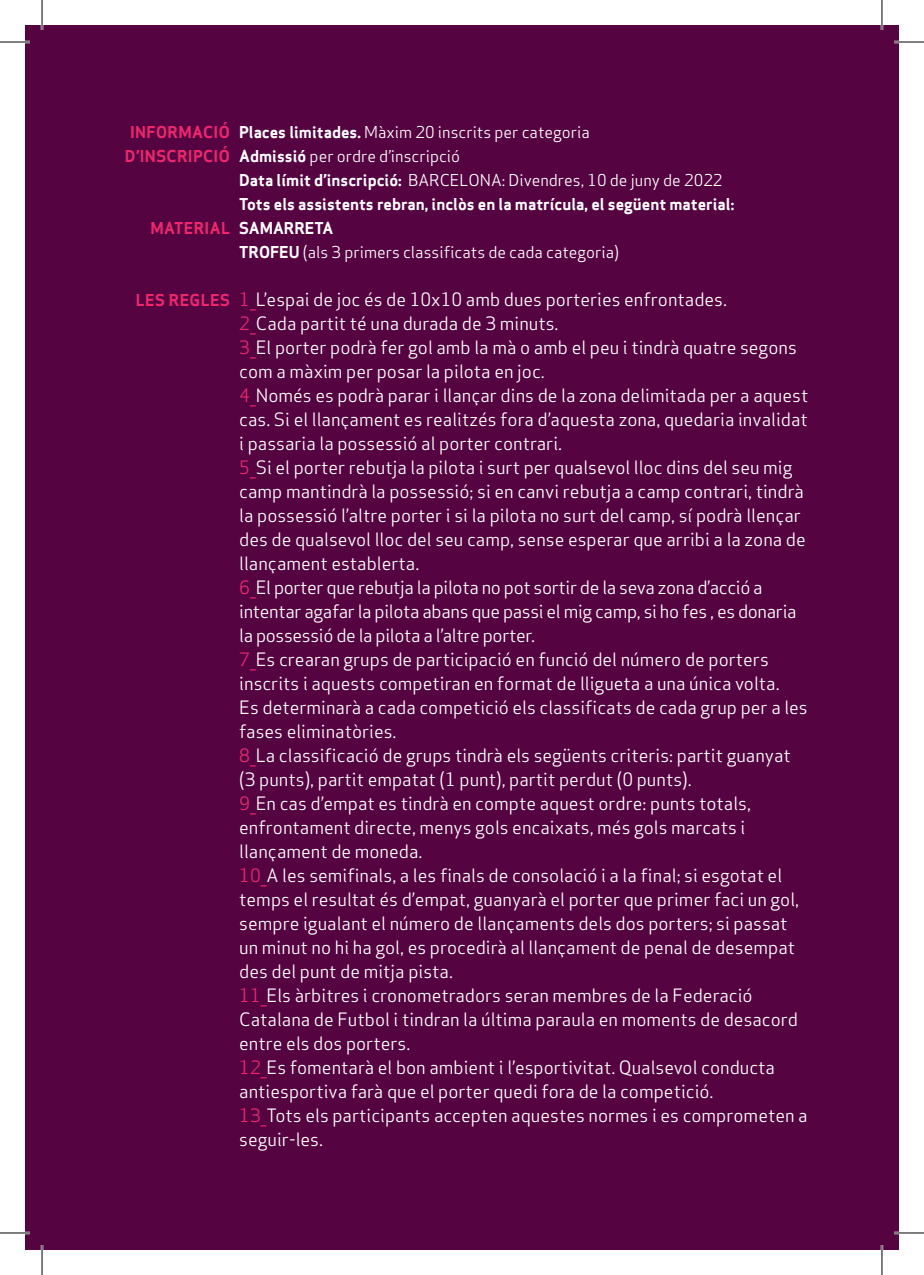
<style>
.page{position:relative;width:924px;height:1275px;background:#fff}
.page>*{position:absolute;margin:0;border:0;box-sizing:border-box;transform-origin:0 0}
.t1{font:18px/24px "Apex Sans Book T";color:#fff}
.t2{font:18px/24px "Apex Sans Book T";letter-spacing:-.02em;color:#fff}
.t3{font:16px "Apex Sans Book T";color:#fff}
.t4{font:16px/24px "Apex Sans Bold T";color:#fff}
.t5{font:16px/24px "Apex Sans Bold T";letter-spacing:.025em;color:#ee276d;text-align:center}
.s1{font-family:"Apex Sans Bold T"}
.s2{color:#ee276d}
</style>
<div class="page">
<div style="left:25px;top:25px;width:873px;height:1225px;background:#550341"></div>
<hr style="left:0;top:41px;width:30px;height:2px;background:#fff">
<hr style="left:893px;top:41px;width:30px;height:2px;background:#fff">
<hr style="left:0;top:1231px;width:30px;height:3px;background:#fff">
<hr style="left:893px;top:1231px;width:30px;height:3px;background:#fff">
<hr style="left:41px;top:0;width:2px;height:30px;background:#fff">
<hr style="left:41px;top:1245px;width:2px;height:30px;background:#fff">
<hr style="left:880px;top:0;width:2px;height:30px;background:#fff">
<hr style="left:880px;top:1245px;width:2px;height:30px;background:#fff">
<hr style="left:0;top:42px;width:30px;height:1px;background:#000">
<hr style="left:893px;top:42px;width:30px;height:1px;background:#000">
<hr style="left:0;top:1232px;width:30px;height:1px;background:#000">
<hr style="left:893px;top:1232px;width:30px;height:1px;background:#000">
<hr style="left:42px;top:0;width:1px;height:30px;background:#000">
<hr style="left:42px;top:1245px;width:1px;height:30px;background:#000">
<hr style="left:881px;top:0;width:1px;height:30px;background:#000">
<hr style="left:881px;top:1245px;width:1px;height:30px;background:#000">
<p class="t5" style="left:125px;top:120px;width:107px">INFORMACIÓ<br>D’INSCRIPCIÓ</p>
<p class="t5" style="left:150px;top:216px;width:81px">MATERIAL</p>
<p class="t5" style="left:136px;top:288px;width:95px">LES REGLES</p>
<p class="t3" style="left:239px;top:122px;width:352px"><span class="s1">Places limitades.</span> Màxim 20 inscrits per categoria</p>
<p class="t3" style="left:239px;top:146px;width:222px"><span class="s1">Admissió</span> per ordre d’inscripció</p>
<p class="t3" style="left:239px;top:170px;width:484px"><span class="s1">Data límit d’inscripció:</span> BARCELONA: Divendres, 10 de juny de 2022</p>
<p class="t4" style="left:239px;top:192px;width:496px">Tots els assistents rebran, inclòs en la matrícula, el següent material:<br>SAMARRETA</p>
<p class="t3" style="left:239px;top:242px;width:381px"><span class="s1">TROFEU</span> (als 3 primers classificats de cada categoria)</p>
<p class="t1" style="left:239px;top:287px;width:489px"><span class="s2">1_</span>L’espai de joc és de 10x10 amb dues porteries enfrontades.</p>
<p class="t1" style="left:239px;top:311px;width:321px"><span class="s2">2_</span>Cada partit té una durada de 3 minuts.</p>
<p class="t1" style="left:239px;top:335px;width:559px"><span class="s2">3_</span>El porter podrà fer gol amb la mà o amb el peu i tindrà quatre segons com a màxim per posar la pilota en joc.</p>
<p class="t1" style="left:239px;top:383px;width:570px;text-align:justify"><span class="s2">4_</span>Només es podrà parar i llançar dins de la zona delimitada per a aquest cas. Si el llançament es realitzés fora d’aquesta zona, quedaria invalidat i passaria la possessió al porter contrari.</p>
<p class="t1" style="left:239px;top:455px;width:568px"><span class="s2">5_</span>Si el porter rebutja la pilota i surt per qualsevol lloc dins del seu mig camp mantindrà la possessió; si en canvi rebutja a camp contrari, tindrà la possessió l’altre porter i si la pilota no surt del camp, sí podrà llençar des de qualsevol lloc del seu camp, sense esperar que arribi a la zona de llançament establerta.</p>
<p class="t2" style="left:239px;top:575px;width:558px"><span class="s2">6_</span>El porter que rebutja la pilota no pot sortir de la seva zona d’acció a intentar agafar la pilota abans que passi el mig camp, si ho fes , es donaria la possessió de la pilota a l’altre porter.</p>
<p class="t1" style="left:239px;top:647px;width:541px"><span class="s2">7_</span>Es crearan grups de participació en funció del número de porters inscrits i aquests competiran en format de lligueta a una única volta.</p>
<p class="t1" style="left:239px;top:695px;width:569px">Es determinarà a cada competició els classificats de cada grup per a les fases eliminatòries.</p>
<p class="t1" style="left:239px;top:743px;width:553px"><span class="s2">8_</span>La classificació de grups tindrà els següents criteris: partit guanyat (3 punts), partit empatat (1 punt), partit perdut (0 punts).</p>
<p class="t1" style="left:239px;top:791px;width:513px"><span class="s2">9_</span>En cas d’empat es tindrà en compte aquest ordre: punts totals, enfrontament directe, menys gols encaixats, més gols marcats i llançament de moneda.</p>
<p class="t1" style="left:239px;top:863px;width:561px"><span class="s2">10_</span>A les semifinals, a les finals de consolació i a la final; si esgotat el temps el resultat és d’empat, guanyarà el porter que primer faci un gol, sempre igualant el número de llançaments dels dos porters; si passat un minut no hi ha gol, es procedirà al llançament de penal de desempat des del punt de mitja pista.</p>
<p class="t1" style="left:239px;top:983px;width:560px"><span class="s2">11_</span>Els àrbitres i cronometradors seran membres de la Federació<br>Catalana de Futbol i tindran la última paraula en moments de desacord entre els dos porters.</p>
<p class="t1" style="left:239px;top:1055px;width:537px"><span class="s2">12_</span>Es fomentarà el bon ambient i l’esportivitat. Qualsevol conducta antiesportiva farà que el porter quedi fora de la competició.</p>
<p class="t1" style="left:239px;top:1103px;width:569px"><span class="s2">13_</span>Tots els participants accepten aquestes normes i es comprometen a seguir-les.</p>
</div>
